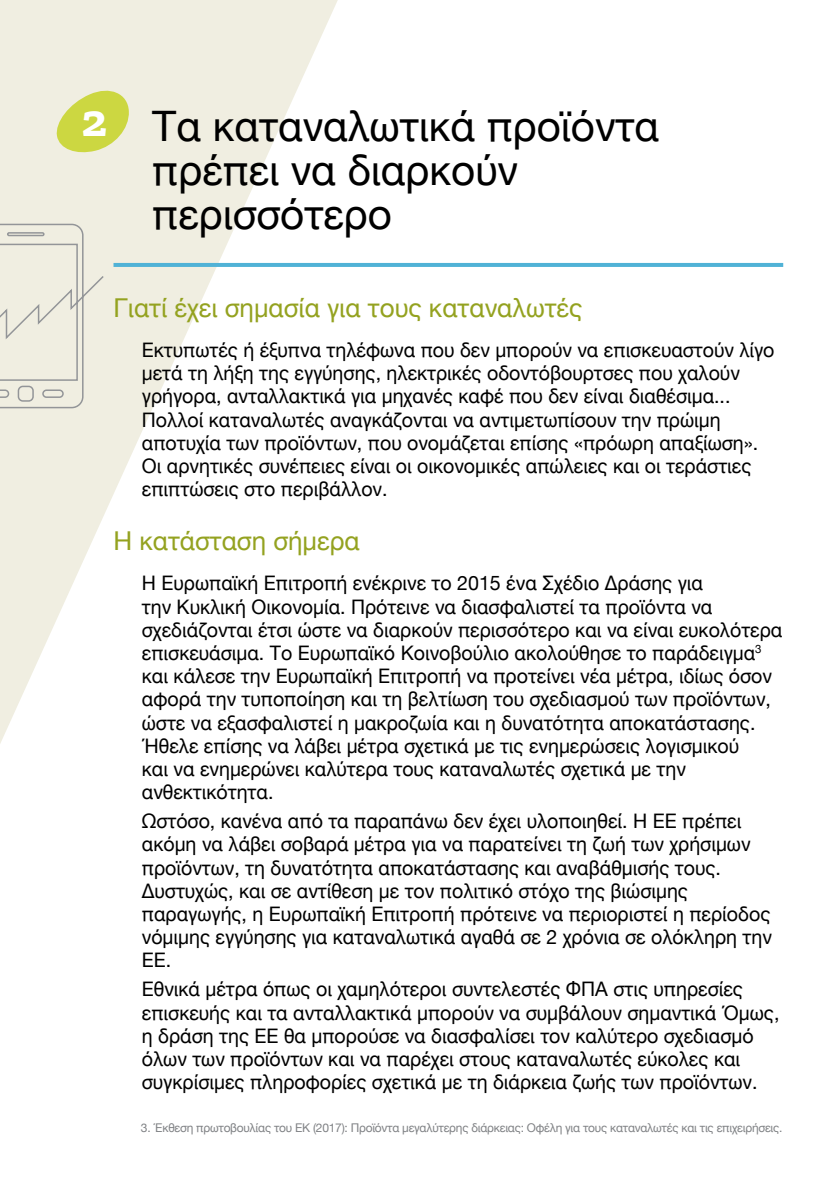
<style>
.page{position:relative;width:840px;height:1191px;background:#fff}
.page>*{position:absolute;margin:0;border:0;box-sizing:border-box;transform-origin:0 0}
.t1{font:42px/44px "Helvetica Neue";color:#000}
.t2{font:26px "Helvetica Neue";color:#94a220}
.t3{font:20px/23.2px "Helvetica Neue";color:#000}
.t4{font:12px "Helvetica Neue";letter-spacing:-.02em;color:#808285}
.s1{font-family:"Zilla Slab";font-weight:700;font-size:47.6px;color:#fff}
</style>
<div class="page">
<svg style="left:0;top:0;width:337px;height:744px"></svg>
<svg style="left:0;top:223px;width:105px;height:186px;background:#e8e6da"></svg>
<hr style="left:113px;top:263px;width:669px;height:4px;background:#50b2d6">
<svg style="left:55px;top:85px;width:74px;height:70px;background:#d9df7b"></svg>
<h1 class="t1" style="left:152px;top:106px;width:508px;text-indent:-71px"><span class="s1">2</span> Τα καταναλωτικά προϊόντα πρέπει να διαρκούν περισσότερο</h1>
<h2 class="t2" style="left:113px;top:289px;width:470px">Γιατί έχει σημασία για τους καταναλωτές</h2>
<p class="t3" style="left:142px;top:339px;width:633px">Εκτυπωτές ή έξυπνα τηλέφωνα που δεν μπορούν να επισκευαστούν λίγο μετά τη λήξη της εγγύησης, ηλεκτρικές οδοντόβουρτσες που χαλούν γρήγορα, ανταλλακτικά για μηχανές καφέ που δεν είναι διαθέσιμα...<br>Πολλοί καταναλωτές αναγκάζονται να αντιμετωπίσουν την πρώιμη αποτυχία των προϊόντων, που ονομάζεται επίσης «πρόωρη απαξίωση».<br>Οι αρνητικές συνέπειες είναι οι οικονομικές απώλειες και οι τεράστιες επιπτώσεις στο περιβάλλον.</p>
<h2 class="t2" style="left:113px;top:522px;width:248px">Η κατάσταση σήμερα</h2>
<p class="t3" style="left:142px;top:573px;width:641px">Η Ευρωπαϊκή Επιτροπή ενέκρινε το 2015 ένα Σχέδιο Δράσης για<br>την Κυκλική Οικονομία. Πρότεινε να διασφαλιστεί τα προϊόντα να σχεδιάζονται έτσι ώστε να διαρκούν περισσότερο και να είναι ευκολότερα επισκευάσιμα. Το Ευρωπαϊκό Κοινοβούλιο ακολούθησε το παράδειγμα<sup>3 </sup>και κάλεσε την Ευρωπαϊκή Επιτροπή να προτείνει νέα μέτρα, ιδίως όσον αφορά την τυποποίηση και τη βελτίωση του σχεδιασμού των προϊόντων, ώστε να εξασφαλιστεί η μακροζωία και η δυνατότητα αποκατάστασης.<br>Ήθελε επίσης να λάβει μέτρα σχετικά με τις ενημερώσεις λογισμικού<br>και να ενημερώνει καλύτερα τους καταναλωτές σχετικά με την ανθεκτικότητα.</p>
<p class="t3" style="left:142px;top:810px;width:631px">Ωστόσο, κανένα από τα παραπάνω δεν έχει υλοποιηθεί. Η ΕΕ πρέπει ακόμη να λάβει σοβαρά μέτρα για να παρατείνει τη ζωή των χρήσιμων προϊόντων, τη δυνατότητα αποκατάστασης και αναβάθμισής τους.<br>Δυστυχώς, και σε αντίθεση με τον πολιτικό στόχο της βιώσιμης παραγωγής, η Ευρωπαϊκή Επιτροπή πρότεινε να περιοριστεί η περίοδος νόμιμης εγγύησης για καταναλωτικά αγαθά σε 2 χρόνια σε ολόκληρη την ΕΕ.</p>
<p class="t3" style="left:142px;top:978px;width:638px">Εθνικά μέτρα όπως οι χαμηλότεροι συντελεστές ΦΠΑ στις υπηρεσίες επισκευής και τα ανταλλακτικά μπορούν να συμβάλουν σημαντικά Όμως, η δράση της ΕΕ θα μπορούσε να διασφαλίσει τον καλύτερο σχεδιασμό όλων των προϊόντων και να παρέχει στους καταναλωτές εύκολες και συγκρίσιμες πληροφορίες σχετικά με τη διάρκεια ζωής των προϊόντων.</p>
<p class="t4" style="left:141px;top:1118px;width:642px">3. Έκθεση πρωτοβουλίας του ΕΚ (2017): Προϊόντα μεγαλύτερης διάρκειας: Οφέλη για τους καταναλωτές και τις επιχειρήσεις.</p>
</div>
